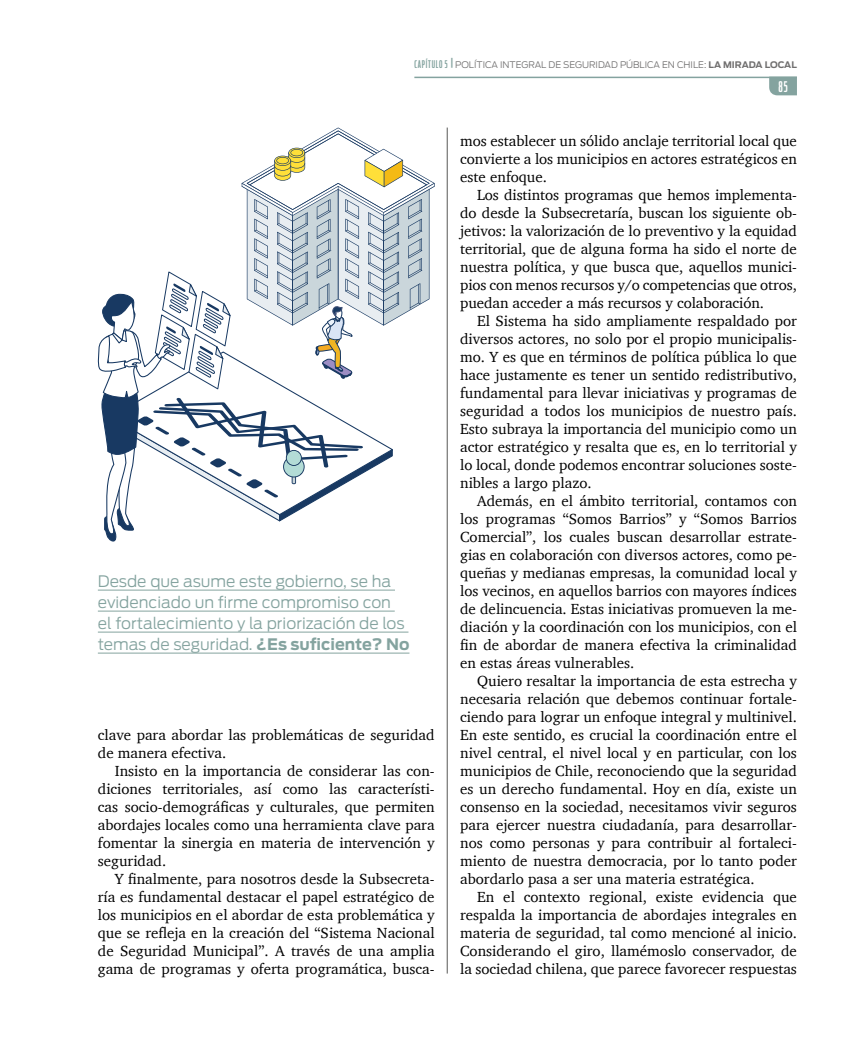
<style>
.page{position:relative;width:851px;height:1063px;background:#fff}
.page>*{position:absolute;margin:0;border:0;box-sizing:border-box;transform-origin:0 0}
.t1{font:300 15.75px/21px "Ford Antenna";color:#84a39f}
.t2{font:15px/18px "Charter";color:#000;text-align:justify}
.t3{font:500 14.55px "Ford Antenna Comp";color:#fff}
.t4{font:300 9px "Ford Antenna";color:#706f6f}
.s1{font-family:"Ford Antenna Comp";font-weight:500;font-size:10.5px;color:#84a39f}
.s2{font-weight:700}
</style>
<div class="page">
<svg style="left:769px;top:78px;width:27px;height:17px"></svg>
<hr style="left:414px;top:77px;width:382px;height:1px;background:#84a39f">
<hr style="left:447px;top:128px;width:1px;height:846px;background:#575756">
<hr style="left:98px;top:590px;width:297px;height:1px;background:#84a39f">
<hr style="left:98px;top:611px;width:296px;height:1px;background:#84a39f">
<hr style="left:98px;top:632px;width:310px;height:1px;background:#84a39f">
<hr style="left:98px;top:653px;width:311px;height:1px;background:#84a39f">
<svg style="left:97px;top:128px;width:337px;height:414px"></svg>
<p class="t4" style="left:414px;top:57px;width:384px"><span class="s1">CAPÍTULO 5</span> <sup>|</sup> POLÍTICA INTEGRAL DE SEGURIDAD PÚBLICA EN CHILE: <span class="s2">LA MIRADA LOCAL</span></p>
<p class="t3" style="left:778px;top:74px;width:11px">85</p>
<p class="t1" style="left:98px;top:568px;width:313px">Desde que asume este gobierno, se ha evidenciado un firme compromiso con<br>el fortalecimiento y la priorización de los temas de seguridad. <span class="s2">¿Es suficiente? No</span></p>
<p class="t2" style="left:98px;top:725px;width:338px">clave para abordar las problemáticas de seguridad de manera efectiva.</p>
<p class="t2" style="left:98px;top:761px;width:338px;text-indent:17px">Insisto en la importancia de considerar las con&shy;diciones territoriales, así como las característi&shy;cas socio-demográficas y culturales, que permiten abordajes locales como una herramienta clave para fomentar la sinergia en materia de intervención y seguridad.</p>
<p class="t2" style="left:98px;top:869px;width:338px;text-indent:17px">Y finalmente, para nosotros desde la Subsecreta&shy;ría es fundamental destacar el papel estratégico de los municipios en el abordar de esta problemática y que se refleja en la creación del “Sistema Nacional de Seguridad Municipal”. A través de una amplia gama de programas y oferta programática, busca-</p>
<p class="t2" style="left:460px;top:131px;width:338px">mos establecer un sólido anclaje territorial local que convierte a los municipios en actores estratégicos en este enfoque.</p>
<p class="t2" style="left:460px;top:185px;width:338px;text-indent:17px">Los distintos programas que hemos implementa&shy;do desde la Subsecretaría, buscan los siguiente ob&shy;jetivos: la valorización de lo preventivo y la equidad territorial, que de alguna forma ha sido el norte de nuestra política, y que busca que, aquellos munici&shy;pios con menos recursos y/o competencias que otros, puedan acceder a más recursos y colaboración.</p>
<p class="t2" style="left:460px;top:311px;width:338px;text-indent:17px">El Sistema ha sido ampliamente respaldado por diversos actores, no solo por el propio municipalis&shy;mo. Y es que en términos de política pública lo que hace justamente es tener un sentido redistributivo, fundamental para llevar iniciativas y programas de seguridad a todos los municipios de nuestro país.<br>Esto subraya la importancia del municipio como un actor estratégico y resalta que es, en lo territorial y lo local, donde podemos encontrar soluciones soste&shy;nibles a largo plazo.</p>
<p class="t2" style="left:460px;top:491px;width:338px;text-indent:17px">Además, en el ámbito territorial, contamos con los programas “Somos Barrios” y “Somos Barrios Comercial”, los cuales buscan desarrollar estrate&shy;gias en colaboración con diversos actores, como pe&shy;queñas y medianas empresas, la comunidad local y los vecinos, en aquellos barrios con mayores índices de delincuencia. Estas iniciativas promueven la me&shy;diación y la coordinación con los municipios, con el fin de abordar de manera efectiva la criminalidad en estas áreas vulnerables.</p>
<p class="t2" style="left:460px;top:671px;width:338px;text-indent:17px">Quiero resaltar la importancia de esta estrecha y necesaria relación que debemos continuar fortale&shy;ciendo para lograr un enfoque integral y multinivel.<br>En este sentido, es crucial la coordinación entre el nivel central, el nivel local y en particular, con los municipios de Chile, reconociendo que la seguridad es un derecho fundamental. Hoy en día, existe un consenso en la sociedad, necesitamos vivir seguros para ejercer nuestra ciudadanía, para desarrollar&shy;nos como personas y para contribuir al fortaleci&shy;miento de nuestra democracia, por lo tanto poder abordarlo pasa a ser una materia estratégica.</p>
<p class="t2" style="left:460px;top:887px;width:338px;text-indent:17px">En el contexto regional, existe evidencia que respalda la importancia de abordajes integrales en materia de seguridad, tal como mencioné al inicio.<br>Considerando el giro, llamémoslo conservador, de la sociedad chilena, que parece favorecer respuestas</p>
</div>
